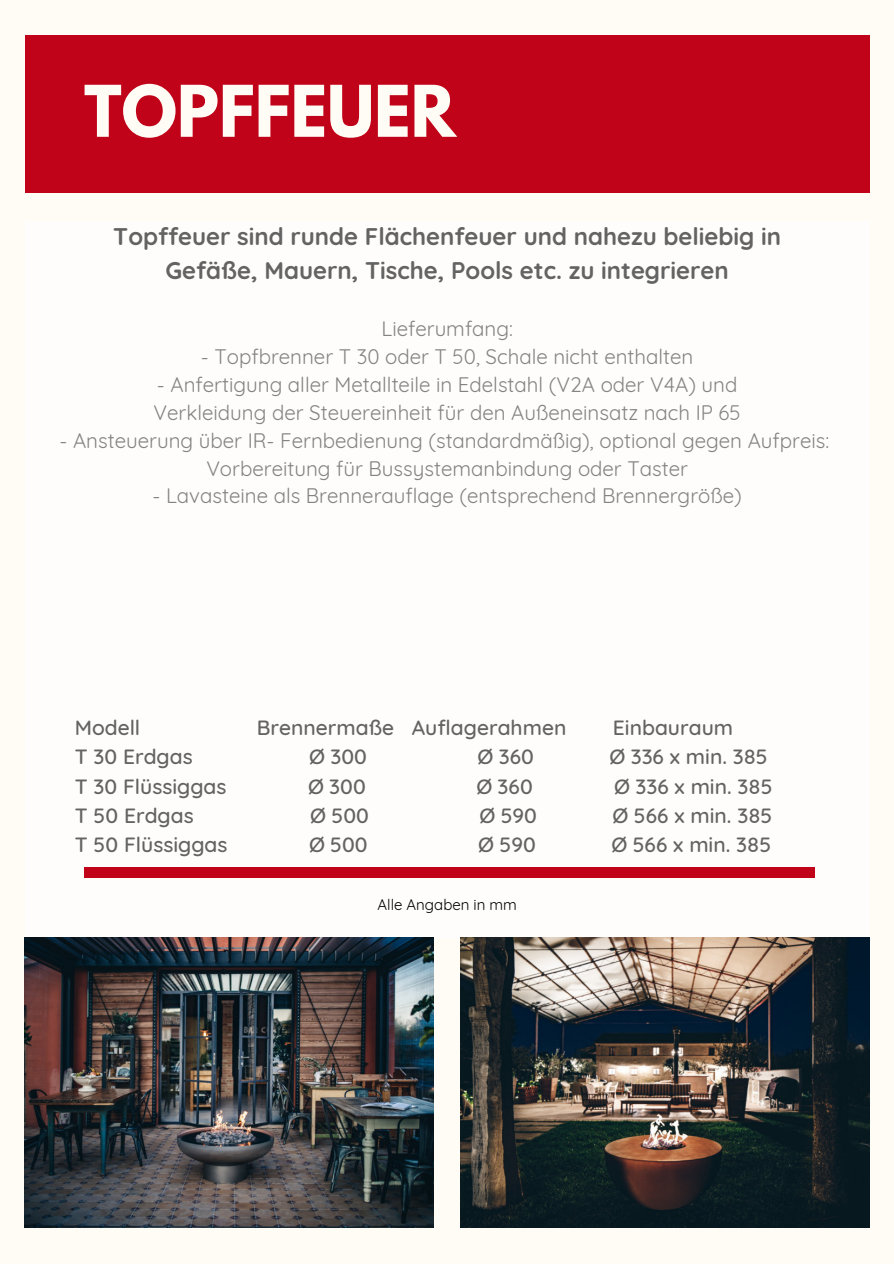
<style>
.page{position:relative;width:894px;height:1264px;background:#fff}
.page>*{position:absolute;margin:0;border:0;box-sizing:border-box;transform-origin:0 0}
.t1{font:700 63px "League Spartan";color:#fffbf5}
.t2{font:700 24px/33.5px "Quicksand";color:#636363;text-align:center}
.t3{font:500 21px "Quicksand";color:#636363}
.t4{font:20.55px/27.9px "Quicksand";color:#848382}
.t5{font:15px "Quicksand";color:#000}
</style>
<div class="page">
<div style="left:0;top:0;width:893px;height:1263px;background:#fffbf5"></div>
<div style="left:25px;top:35px;width:843px;height:158px;background:#c00318"></div>
<div style="left:25px;top:221px;width:843px;height:716px;background:#fff"></div>
<div style="left:84px;top:867px;width:730px;height:11px;background:#c00318"></div>
<img style="left:25px;top:937px;width:409px;height:290px">
<img style="left:460px;top:937px;width:409px;height:290px">
<h1 class="t1" style="left:84px;top:62px;width:373px">TOPFFEUER</h1>
<p class="t2" style="left:113px;top:218px;width:669px">Topffeuer sind runde Flächenfeuer und nahezu beliebig in<br>Gefäße, Mauern, Tische, Pools etc. zu integrieren</p>
<p class="t4" style="left:381px;top:312px;width:133px">Lieferumfang:</p>
<p class="t4" style="left:201px;top:340px;width:494px">- Topfbrenner T 30 oder T 50, Schale nicht enthalten</p>
<p class="t4" style="left:153px;top:368px;width:588px">- Anfertigung aller Metallteile in Edelstahl (V2A oder V4A) und<br>Verkleidung der Steuereinheit für den Außeneinsatz nach IP 65</p>
<p class="t4" style="left:59px;top:424px;width:771px;text-align:center">- Ansteuerung über IR- Fernbedienung (standardmäßig), optional gegen Aufpreis:<br>Vorbereitung für Bussystemanbindung oder Taster</p>
<p class="t4" style="left:152px;top:480px;width:590px">- Lavasteine als Brennerauflage (entsprechend Brennergröße)</p>
<p class="t3" style="left:75px;top:710px;width:67px">Modell</p>
<p class="t3" style="left:257px;top:710px;width:311px">Brennermaße Auflagerahmen</p>
<p class="t3" style="left:612px;top:710px;width:122px">Einbauraum</p>
<p class="t3" style="left:75px;top:740px;width:119px">T 30 Erdgas</p>
<p class="t3" style="left:309px;top:740px;width:59px">Ø 300</p>
<p class="t3" style="left:477px;top:740px;width:58px">Ø 360</p>
<p class="t3" style="left:609px;top:740px;width:160px">Ø 336 x min. 385</p>
<p class="t3" style="left:75px;top:769px;width:153px">T 30 Flüssiggas</p>
<p class="t3" style="left:308px;top:769px;width:59px">Ø 300</p>
<p class="t3" style="left:476px;top:769px;width:58px">Ø 360</p>
<p class="t3" style="left:614px;top:769px;width:160px">Ø 336 x min. 385</p>
<p class="t3" style="left:75px;top:798px;width:120px">T 50 Erdgas</p>
<p class="t3" style="left:310px;top:798px;width:60px">Ø 500</p>
<p class="t3" style="left:479px;top:798px;width:59px">Ø 590</p>
<p class="t3" style="left:612px;top:798px;width:161px">Ø 566 x min. 385</p>
<p class="t3" style="left:75px;top:827px;width:154px">T 50 Flüssiggas</p>
<p class="t3" style="left:309px;top:827px;width:60px">Ø 500</p>
<p class="t3" style="left:478px;top:827px;width:59px">Ø 590</p>
<p class="t3" style="left:611px;top:827px;width:161px">Ø 566 x min. 385</p>
<p class="t5" style="left:377px;top:893px;width:141px">Alle Angaben in mm</p>
</div>
